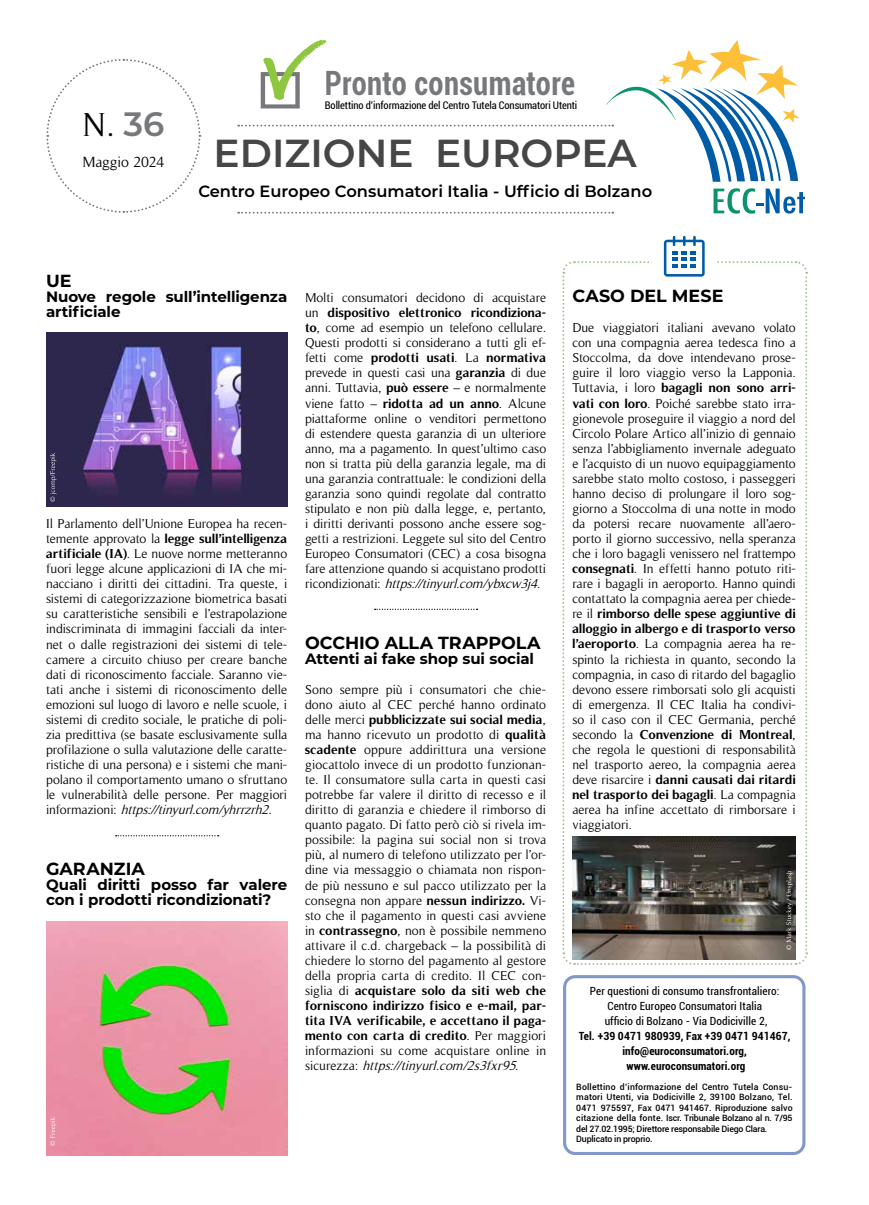
<style>
.page{position:relative;width:869px;height:1205px;background:#fff}
.page>*{position:absolute;margin:0;border:0;box-sizing:border-box;transform-origin:0 0}
.t1{font:600 39px "Montserrat";color:#464547}
.t2{font:33.75px "Timeless";color:#000}
.t3{font:700 condensed 33.5px "Roboto";letter-spacing:.01em;color:#77787b;scale:.91 1}
.t4{font:700 17.5px "Montserrat";color:#000}
.t5{font:600 16.25px "Montserrat";color:#000}
.t6{font:700 15px/15px "Montserrat";letter-spacing:-.005em;color:#000}
.t7{font:15px "Timeless";letter-spacing:-.015em;color:#000}
.t8{font:13.12px/15px "Timeless";letter-spacing:-.005em;color:#000;text-align:justify}
.t9{font:condensed 11.25px/15px "Roboto";letter-spacing:.01em;color:#000;text-align:center}
.t10{font:700 condensed 11.25px/15px "Roboto";letter-spacing:.01em;color:#000;text-align:center}
.t11{font:condensed 10.5px "Roboto";letter-spacing:-.01em;color:#000}
.t12{font:500 8.75px/10.4px "Roboto";letter-spacing:.02em;color:#000}
.s1{font-family:"Montserrat";font-weight:600;color:#77787b}
.s2{font-weight:700}
.s3{font-style:italic}
</style>
<div class="page">
<div style="left:562px;top:975px;width:243px;height:180px;border:3px solid #8398ca;border-radius:11px"></div>
<svg style="left:116px;top:835px;width:102px;height:1px"></svg>
<svg style="left:374px;top:609px;width:103px;height:1px"></svg>
<svg style="left:46px;top:59px;width:155px;height:154px"></svg>
<svg style="left:713px;top:188px;width:91px;height:26px"></svg>
<svg style="left:238px;top:212px;width:375px;height:2px"></svg>
<svg style="left:238px;top:40px;width:561px;height:142px"></svg>
<img style="left:46px;top:332px;width:241px;height:174px">
<svg style="left:50px;top:453px;width:6px;height:48px"></svg>
<img style="left:46px;top:921px;width:241px;height:234px">
<svg style="left:50px;top:1117px;width:6px;height:28px"></svg>
<svg style="left:562px;top:236px;width:245px;height:729px"></svg>
<h2 class="t2" style="left:82px;top:106px;width:83px">N. <span class="s1">36</span></h2>
<p class="t7" style="left:82px;top:153px;width:83px">Maggio 2024</p>
<h3 class="t3" style="left:325px;top:60px;width:276px">Pronto consumatore</h3>
<p class="t11" style="left:325px;top:98px;width:254px">Bollettino d’informazione del Centro Tutela Consumatori Utenti</p>
<h1 class="t1" style="left:213px;top:125px;width:424px">EDIZIONE EUROPEA</h1>
<p class="t5" style="left:198px;top:179px;width:455px">Centro Europeo Consumatori Italia - Ufficio di Bolzano</p>
<h3 class="t4" style="left:46px;top:268px;width:27px">UE</h3>
<p class="t6" style="left:46px;top:288px;width:242px">Nuove regole sull’intelligenza artificiale</p>
<p class="t8" style="left:46px;top:516px;width:242px">Il Parlamento dell’Unione Europea ha recen&shy;temente approvato la <span class="s2">legge sull’intelligenza artificiale (IA)</span>. Le nuove norme metteranno fuori legge alcune applicazioni di IA che mi&shy;nacciano i diritti dei cittadini. Tra queste, i sistemi di categorizzazione biometrica basati su caratteristiche sensibili e l’estrapolazione indiscriminata di immagini facciali da inter&shy;net o dalle registrazioni dei sistemi di tele&shy;camere a circuito chiuso per creare banche dati di riconoscimento facciale. Saranno vie&shy;tati anche i sistemi di riconoscimento delle emozioni sul luogo di lavoro e nelle scuole, i sistemi di credito sociale, le pratiche di poli&shy;zia predittiva (se basate esclusivamente sulla profilazione o sulla valutazione delle caratte&shy;ristiche di una persona) e i sistemi che mani&shy;polano il comportamento umano o sfruttano le vulnerabilità delle persone. Per maggiori i n f o r m a z i o n i : <span class="s3">https://tinyurl.com/yhrrzrh2</span>.</p>
<h3 class="t4" style="left:46px;top:855px;width:100px">GARANZIA</h3>
<p class="t6" style="left:46px;top:876px;width:242px">Quali diritti posso far valere con i prodotti ricondizionati?</p>
<p class="t8" style="left:305px;top:290px;width:242px">Molti consumatori decidono di acquistare un <span class="s2">dispositivo elettronico ricondiziona&shy;to</span>, come ad esempio un telefono cellulare.<br>Questi prodotti si considerano a tutti gli ef&shy;fetti come <span class="s2">prodotti usati</span>. La <span class="s2">normativa </span>prevede in questi casi una <span class="s2">garanzia</span> di due anni. Tuttavia, <span class="s2">può essere</span> – e normalmente viene fatto – <span class="s2">ridotta ad un anno</span>. Alcune piattaforme online o venditori permettono di estendere questa garanzia di un ulteriore anno, ma a pagamento. In quest’ultimo caso non si tratta più della garanzia legale, ma di una garanzia contrattuale: le condizioni della garanzia sono quindi regolate dal contratto stipulato e non più dalla legge, e, pertanto, i diritti derivanti possono anche essere sog&shy;getti a restrizioni. Leggete sul sito del Centro Europeo Consumatori (CEC) a cosa bisogna fare attenzione quando si acquistano prodotti r i c o n d i z i o n a t i : <span class="s3">https://tinyurl.com/ybxcw3j4.</span></p>
<h3 class="t4" style="left:305px;top:630px;width:237px">OCCHIO ALLA TRAPPOLA</h3>
<p class="t6" style="left:305px;top:650px;width:230px">Attenti ai fake shop sui social</p>
<p class="t8" style="left:305px;top:682px;width:242px">Sono sempre più i consumatori che chie&shy;dono aiuto al CEC perché hanno ordinato delle merci <span class="s2">pubblicizzate sui social media</span>, ma hanno ricevuto un prodotto di <span class="s2">qualità scadente</span> oppure addirittura una versione giocattolo invece di un prodotto funzionan&shy;te. Il consumatore sulla carta in questi casi potrebbe far valere il diritto di recesso e il diritto di garanzia e chiedere il rimborso di quanto pagato. Di fatto però ciò si rivela im&shy;possibile: la pagina sui social non si trova più, al numero di telefono utilizzato per l’or&shy;dine via messaggio o chiamata non rispon&shy;de più nessuno e sul pacco utilizzato per la consegna non appare <span class="s2">nessun indirizzo.</span> Vi&shy;sto che il pagamento in questi casi avviene in <span class="s2">contrassegno</span>, non è possibile nemmeno attivare il c.d. chargeback – la possibilità di chiedere lo storno del pagamento al gestore della propria carta di credito. Il CEC con&shy;siglia di <span class="s2">acquistare solo da siti web che forniscono indirizzo fisico e e-mail, par&shy;tita IVA verificabile, e accettano il paga&shy;mento con carta di credito</span>. Per maggiori informazioni su come acquistare online in s i c u r e z z a : <span class="s3">https://tinyurl.com/2s3fxr95</span>.</p>
<h3 class="t4" style="left:572px;top:283px;width:152px">CASO DEL MESE</h3>
<p class="t8" style="left:572px;top:320px;width:225px">Due viaggiatori italiani avevano volato con una compagnia aerea tedesca fino a Stoccolma, da dove intendevano prose&shy;guire il loro viaggio verso la Lapponia.<br>Tuttavia, i loro <span class="s2">bagagli non sono arri&shy;vati con loro</span>. Poiché sarebbe stato irra&shy;gionevole proseguire il viaggio a nord del Circolo Polare Artico all’inizio di gennaio senza l’abbigliamento invernale adeguato e l’acquisto di un nuovo equipaggiamento sarebbe stato molto costoso, i passeggeri hanno deciso di prolungare il loro sog&shy;giorno a Stoccolma di una notte in modo da potersi recare nuovamente all’aero&shy;porto il giorno successivo, nella speranza che i loro bagagli venissero nel frattempo <span class="s2">consegnati</span>. In effetti hanno potuto riti&shy;rare i bagagli in aeroporto. Hanno quindi contattato la compagnia aerea per chiede&shy;re il <span class="s2">rimborso delle spese aggiuntive di alloggio in albergo e di trasporto verso l’aeroporto</span>. La compagnia aerea ha re&shy;spinto la richiesta in quanto, secondo la compagnia, in caso di ritardo del bagaglio devono essere rimborsati solo gli acquisti di emergenza. Il CEC Italia ha condivi&shy;so il caso con il CEC Germania, perché secondo la <span class="s2">Convenzione di Montreal</span>, che regola le questioni di responsabilità nel trasporto aereo, la compagnia aerea deve risarcire i <span class="s2">danni causati dai ritardi nel trasporto dei bagagli</span>. La compagnia aerea ha infine accettato di rimborsare i viaggiatori.</p>
<p class="t9" style="left:589px;top:983px;width:191px">Per questioni di consumo transfrontaliero:<br>Centro Europeo Consumatori Italia<br>ufficio di Bolzano - Via Dodiciville 2,</p>
<p class="t10" style="left:578px;top:1028px;width:213px">Tel. +39 0471 980939, Fax +39 0471 941467, info@euroconsumatori.org, www.euroconsumatori.org</p>
<p class="t12" style="left:576px;top:1081px;width:218px">Bollettino d’informazione del Centro Tutela Consu&shy;matori Utenti, via Dodiciville 2, 39100 Bolzano, Tel.<br>0471 975597, Fax 0471 941467. Riproduzione salvo citazione della fonte. Iscr. Tribunale Bolzano al n. 7/95 del 27.02.1995; Direttore responsabile Diego Clara.<br>Duplicato in proprio.</p>
</div>
